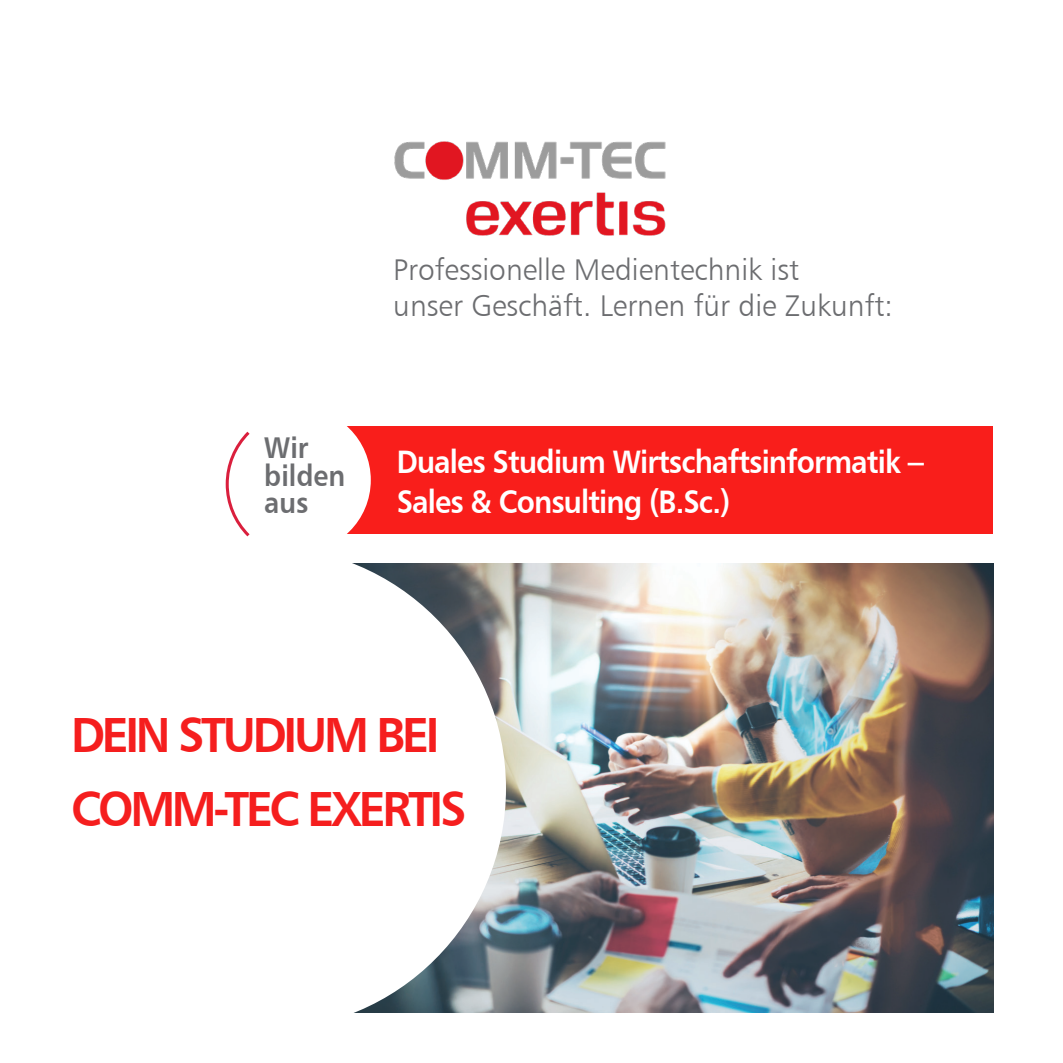
<style>
.page{position:relative;width:1063px;height:1063px;background:#fff}
.page>*{position:absolute;margin:0;border:0;box-sizing:border-box;transform-origin:0 0}
.t1{font:49.5px/74.5px "Humanist 777 BT Bold B";letter-spacing:-.07em;color:#f51e1e;scale:.96 1}
.t2{font:32.5px/40px "Humanist 777 BT Bold B";letter-spacing:-.03em;color:#fff;scale:.9 1}
.t3{font:30px "Humanist 777 BT Light B";color:#6c6d70}
.t4{font:30px "Humanist 777 BT Bold B";color:#6c6d70;scale:.9 1}
</style>
<div class="page">
<div style="left:281px;top:426px;width:712px;height:108px;background:#f91e1b"></div>
<svg style="left:225px;top:426px;width:146px;height:111px"></svg>
<img style="left:506px;top:563px;width:487px;height:450px">
<svg style="left:352px;top:563px;width:154px;height:450px"></svg>
<img style="left:394px;top:141px;width:272px;height:95px">
<p class="t4" style="left:264px;top:429px;width:51px">Wir</p>
<p class="t4" style="left:264px;top:456px;width:91px">bilden</p>
<p class="t4" style="left:264px;top:484px;width:51px">aus</p>
<p class="t3" style="left:393px;top:251px;width:407px">Professionelle Medientechnik ist</p>
<p class="t3" style="left:393px;top:287px;width:501px">unser Geschäft. Lernen für die Zukunft:</p>
<p class="t2" style="left:397px;top:440px;width:587px">Duales Studium Wirtschaftsinformatik –<br>Sales &amp; Consulting (B.Sc.)</p>
<p class="t1" style="left:71px;top:696px;width:413px">DEIN STUDIUM BEI<br>COMM-TEC EXERTIS</p>
</div>
